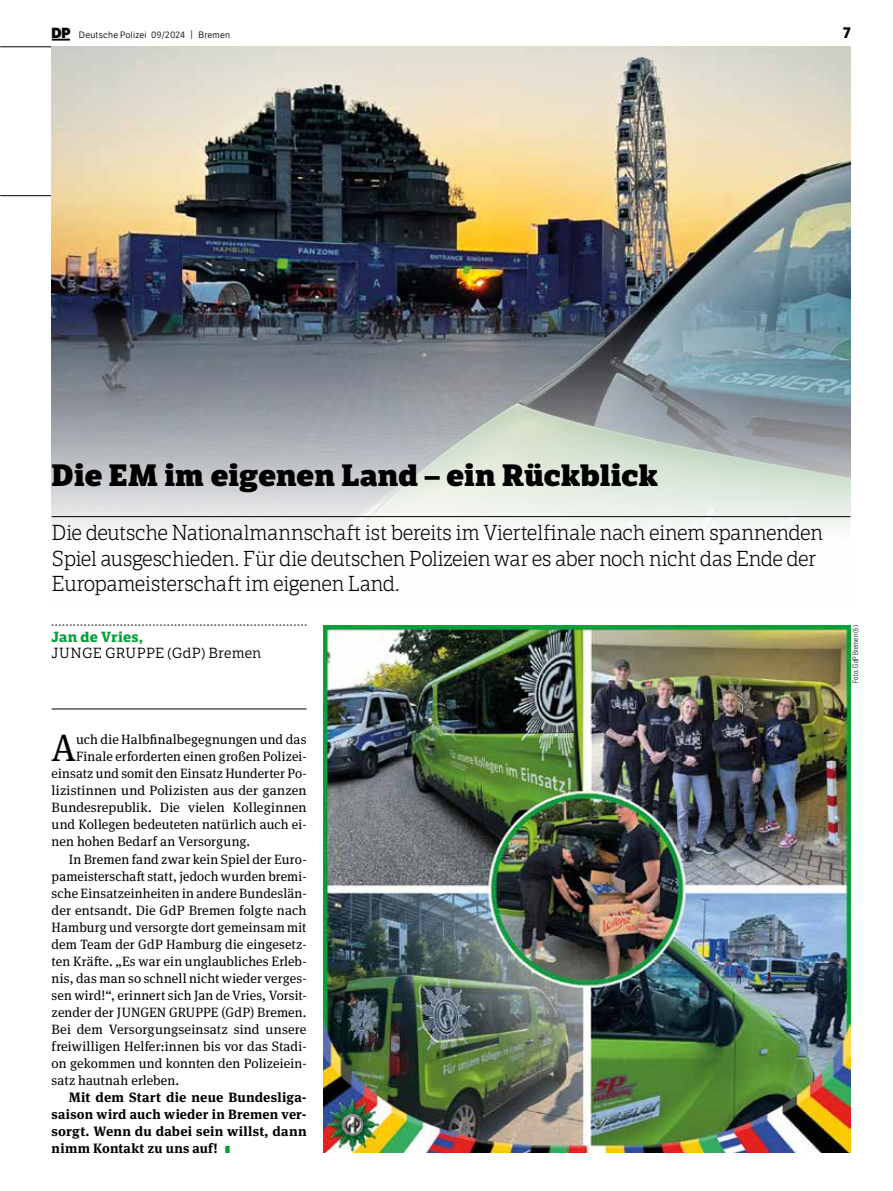
<style>
.page{position:relative;width:893px;height:1191px;background:#fff}
.page>*{position:absolute;margin:0;border:0;box-sizing:border-box;transform-origin:0 0}
.t1{font:38.25px "Meta Serif Pro";color:#000}
.t2{font:800 30px "LFT Etica Sheriff";letter-spacing:.005em;color:#000}
.t3{font:300 21px/25.5px "LFT Etica Sheriff";letter-spacing:-.04em;color:#000}
.t4{font:700 15px "LFT Etica";color:#000}
.t5{font:14.25px "LFT Etica Sheriff";letter-spacing:.01em;color:#000}
.t6{font:700 14.25px "LFT Etica Sheriff";letter-spacing:.005em;color:#00a13a}
.t7{font:13.5px "Meta Serif Pro";letter-spacing:.01em;color:#000}
.t8{font:700 13.5px/17px "Meta Serif Pro";letter-spacing:.02em;color:#000;text-align:justify}
.t9{font:9px "LFT Etica Bk";letter-spacing:.025em;color:#000}
.t10{font:300 7.5px "LFT Etica Condensed";letter-spacing:.025em;color:#000}
.s1{font-family:"LFT Etica XB";font-size:14.25px}
.s2{font-size:9.3px}
.s3{font-family:"LFT Etica XB";font-weight:400;font-size:9.75px;color:#00a13a}
</style>
<div class="page">
<hr style="left:0;top:195px;width:850px;height:1px;background:#000">
<hr style="left:0;top:47px;width:850px;height:1px;background:#000">
<svg style="left:52px;top:39px;width:18px;height:2px"></svg>
<img style="left:52px;top:47px;width:798px;height:484px">
<hr style="left:52px;top:516px;width:798px;height:1px;background:#000">
<svg style="left:52px;top:625px;width:255px;height:1px"></svg>
<hr style="left:52px;top:708px;width:255px;height:1px;background:#000">
<img style="left:323px;top:625px;width:527px;height:527px">
<p class="t9" style="left:52px;top:29px;width:180px"><span class="s1">DP</span> Deutsche Polizei 09/2024 <span class="s2">|</span> Bremen</p>
<p class="t4" style="left:843px;top:23px;width:9px">7</p>
<h2 class="t2" style="left:52px;top:456px;width:608px">Die EM im eigenen Land – ein Rückblick</h2>
<h3 class="t3" style="left:52px;top:520px;width:773px">Die deutsche Nationalmannschaft ist bereits im Viertelfinale nach einem spannenden<br>Spiel ausgeschieden. Für die deutschen Polizeien war es aber noch nicht das Ende der<br>Europameisterschaft im eigenen Land.</h3>
<p class="t6" style="left:52px;top:628px;width:93px">Jan de Vries,</p>
<p class="t5" style="left:52px;top:644px;width:211px">JUNGE GRUPPE (GdP) Bremen</p>
<h1 class="t1" style="left:51px;top:720px;width:27px">A</h1>
<p class="t7" style="left:76px;top:730px;width:232px">uch die Halbfinalbegegnungen und das</p>
<p class="t7" style="left:76px;top:747px;width:232px">Finale erforderten einen großen Polizei-</p>
<p class="t7" style="left:52px;top:764px;width:256px">einsatz und somit den Einsatz Hunderter Po-</p>
<p class="t7" style="left:52px;top:781px;width:256px">lizistinnen und Polizisten aus der ganzen</p>
<p class="t7" style="left:52px;top:798px;width:256px">Bundesrepublik. Die vielen Kolleginnen</p>
<p class="t7" style="left:52px;top:815px;width:256px">und Kollegen bedeuteten natürlich auch ei-</p>
<p class="t7" style="left:52px;top:832px;width:200px">nen hohen Bedarf an Versorgung.</p>
<p class="t7" style="left:69px;top:849px;width:239px">In Bremen fand zwar kein Spiel der Euro-</p>
<p class="t7" style="left:52px;top:866px;width:256px">pameisterschaft statt, jedoch wurden bremi-</p>
<p class="t7" style="left:52px;top:883px;width:256px">sche Einsatzeinheiten in andere Bundeslän-</p>
<p class="t7" style="left:52px;top:900px;width:256px">der entsandt. Die GdP Bremen folgte nach</p>
<p class="t7" style="left:52px;top:917px;width:256px">Hamburg und versorgte dort gemeinsam mit</p>
<p class="t7" style="left:52px;top:934px;width:256px">dem Team der GdP Hamburg die eingesetz-</p>
<p class="t7" style="left:52px;top:951px;width:256px">ten Kräfte. „Es war ein unglaubliches Erleb-</p>
<p class="t7" style="left:52px;top:968px;width:256px">nis, das man so schnell nicht wieder verges-</p>
<p class="t7" style="left:52px;top:985px;width:256px">sen wird!“, erinnert sich Jan de Vries, Vorsit-</p>
<p class="t7" style="left:52px;top:1002px;width:256px">zender der JUNGEN GRUPPE (GdP) Bremen.</p>
<p class="t7" style="left:52px;top:1019px;width:256px">Bei dem Versorgungseinsatz sind unsere</p>
<p class="t7" style="left:52px;top:1036px;width:256px">freiwilligen Helfer:innen bis vor das Stadi-</p>
<p class="t7" style="left:52px;top:1053px;width:256px">on gekommen und konnten den Polizeiein-</p>
<p class="t7" style="left:52px;top:1070px;width:129px">satz hautnah erleben.</p>
<p class="t8" style="left:52px;top:1087px;width:256px;text-indent:17px">Mit dem Start die neue Bundesliga&shy;saison wird auch wieder in Bremen ver&shy;sorgt. Wenn du dabei sein willst, dann nimm Kontakt zu uns auf! <span class="s3">I</span></p>
<p class="t10" style="left:851px;top:683px;width:59px;rotate:-90deg">Foto: GdP Bremen (6)</p>
</div>
